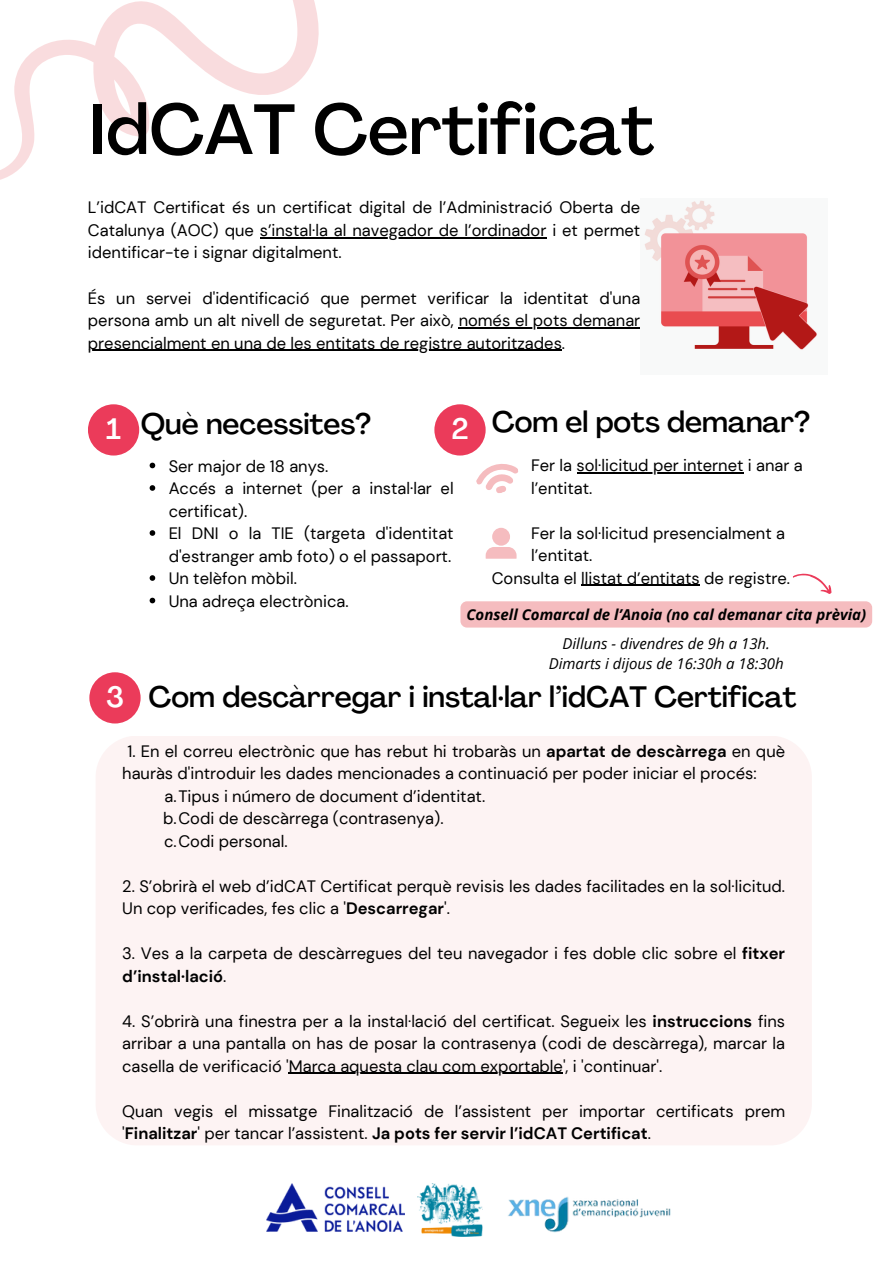
<style>
.page{position:relative;width:894px;height:1264px;background:#fff}
.page>*{position:absolute;margin:0;border:0;box-sizing:border-box;transform-origin:0 0}
.t1{font:500 70.05px "Agrandir";color:#000}
.t2{font:500 29.1px "Agrandir";color:#000}
.t3{font:500 29.1px "Agrandir";color:#fff}
.t4{font:16.5px/22.5px "DM Sans";color:#000}
.t5{font:italic 15px "Open Sans";color:#000}
.t6{font:italic 700 15px "Open Sans";color:#000}
.s1{font-weight:700}
</style>
<div class="page">
<div style="left:88px;top:404px;width:51px;height:51px;background:#eb3b5a;border-radius:50%"></div>
<div style="left:434px;top:404px;width:51px;height:51px;background:#eb3b5a;border-radius:50%"></div>
<div style="left:89px;top:672px;width:52px;height:51px;background:#eb3b5a;border-radius:50%"></div>
<img style="left:644px;top:200px;width:173px;height:150px">
<svg style="left:0;top:0;width:319px;height:180px"></svg>
<svg style="left:476px;top:464px;width:42px;height:29px"></svg>
<svg style="left:485px;top:528px;width:31px;height:30px"></svg>
<div style="left:96px;top:736px;width:715px;height:409px;background:#fdf3f3"></div>
<img style="left:266px;top:1183px;width:138px;height:48px">
<img style="left:418px;top:1183px;width:64px;height:53px">
<img style="left:508px;top:1197px;width:163px;height:35px">
<svg style="left:793px;top:573px;width:39px;height:21px"></svg>
<hr style="left:576px;top:472px;width:167px;height:1px;background:#000">
<hr style="left:581px;top:585px;width:118px;height:1px;background:#000">
<hr style="left:289px;top:1072px;width:274px;height:1px;background:#000">
<svg style="left:150px;top:462px;width:5px;height:6px"></svg>
<svg style="left:150px;top:485px;width:5px;height:6px"></svg>
<svg style="left:150px;top:530px;width:5px;height:6px"></svg>
<svg style="left:150px;top:575px;width:5px;height:6px"></svg>
<svg style="left:150px;top:597px;width:5px;height:6px"></svg>
<hr style="left:260px;top:237px;width:286px;height:1px;background:#000">
<hr style="left:458px;top:327px;width:182px;height:1px;background:#000">
<hr style="left:88px;top:349px;width:473px;height:2px;background:#000">
<div style="left:460px;top:601px;width:411px;height:26px;background:#f5bcbf;border-radius:7px"></div>
<p class="t1" style="left:89px;top:101px;width:566px">IdCAT Certificat</p>
<p class="t4" style="left:88px;top:196px;width:553px;text-align:justify">L’idCAT Certificat és un certificat digital de l’Administració Oberta de Catalunya (AOC) que s’instal·la al navegador de l’ordinador i et permet identificar-te i signar digitalment.</p>
<p class="t4" style="left:88px;top:286px;width:553px;text-align:justify">És un servei d'identificació que permet verificar la identitat d'una persona amb un alt nivell de seguretat. Per això, només el pots demanar presencialment en una de les entitats de registre autoritzades.</p>
<p class="t3" style="left:106px;top:417px;width:16px">1</p>
<p class="t2" style="left:491px;top:410px;width:320px">Com el pots demanar?</p>
<p class="t4" style="left:531px;top:454px;width:273px">Fer la sol·licitud per internet i anar a</p>
<p class="t4" style="left:531px;top:477px;width:63px">l’entitat.</p>
<p class="t4" style="left:531px;top:522px;width:255px">Fer la sol·licitud presencialment a</p>
<p class="t4" style="left:531px;top:544px;width:63px">l’entitat.</p>
<p class="t4" style="left:491px;top:567px;width:300px">Consulta el llistat d’entitats de registre.</p>
<p class="t2" style="left:141px;top:412px;width:232px">Què necessites?</p>
<p class="t4" style="left:169px;top:455px;width:161px">Ser major de 18 anys.</p>
<p class="t4" style="left:169px;top:477px;width:286px">Accés a internet (per a instal·lar el certificat).</p>
<p class="t4" style="left:169px;top:522px;width:286px">El DNI o la TIE (targeta d'identitat d'estranger amb foto) o el passaport.</p>
<p class="t4" style="left:169px;top:567px;width:130px">Un telèfon mòbil.</p>
<p class="t4" style="left:169px;top:590px;width:181px">Una adreça electrònica.</p>
<p class="t3" style="left:451px;top:417px;width:19px">2</p>
<p class="t6" style="left:466px;top:604px;width:401px">Consell Comarcal de l’Anoia (no cal demanar cita prèvia)</p>
<p class="t5" style="left:562px;top:633px;width:209px">Dilluns - divendres de 9h a 13h.</p>
<p class="t5" style="left:548px;top:653px;width:236px">Dimarts i dijous de 16:30h a 18:30h</p>
<p class="t3" style="left:106px;top:685px;width:19px">3</p>
<p class="t2" style="left:149px;top:684px;width:649px">Com descàrregar i instal·lar l’idCAT Certificat</p>
<p class="t4" style="left:122px;top:739px;width:664px;text-indent:5px">1. En el correu electrònic que has rebut hi trobaràs un <span class="s1">apartat de descàrrega</span> en què hauràs d'introduir les dades mencionades a continuació per poder iniciar el procés:</p>
<p class="t4" style="left:164px;top:784px;width:322px">a.Tipus i número de document d’identitat.</p>
<p class="t4" style="left:163px;top:807px;width:282px">b.Codi de descàrrega (contrasenya).</p>
<p class="t4" style="left:164px;top:829px;width:125px">c.Codi personal.</p>
<p class="t4" style="left:122px;top:874px;width:664px">2. S’obrirà el web d’idCAT Certificat perquè revisis les dades facilitades en la sol·licitud.<br>Un cop verificades, fes clic a '<span class="s1">Descarregar</span>'.</p>
<p class="t4" style="left:122px;top:942px;width:664px">3. Ves a la carpeta de descàrregues del teu navegador i fes doble clic sobre el <span class="s1">fitxer d’instal·lació</span>.</p>
<p class="t4" style="left:122px;top:1009px;width:664px;text-align:justify">4. S’obrirà una finestra per a la instal·lació del certificat. Segueix les <span class="s1">instruccions</span> fins arribar a una pantalla on has de posar la contrasenya (codi de descàrrega), marcar la casella de verificació 'Marca aquesta clau com exportable', i 'continuar'.</p>
<p class="t4" style="left:122px;top:1099px;width:664px">Quan vegis el missatge Finalització de l’assistent per importar certificats prem '<span class="s1">Finalitzar</span>' per tancar l’assistent. <span class="s1">Ja pots fer servir l’idCAT Certificat</span>.</p>
</div>
